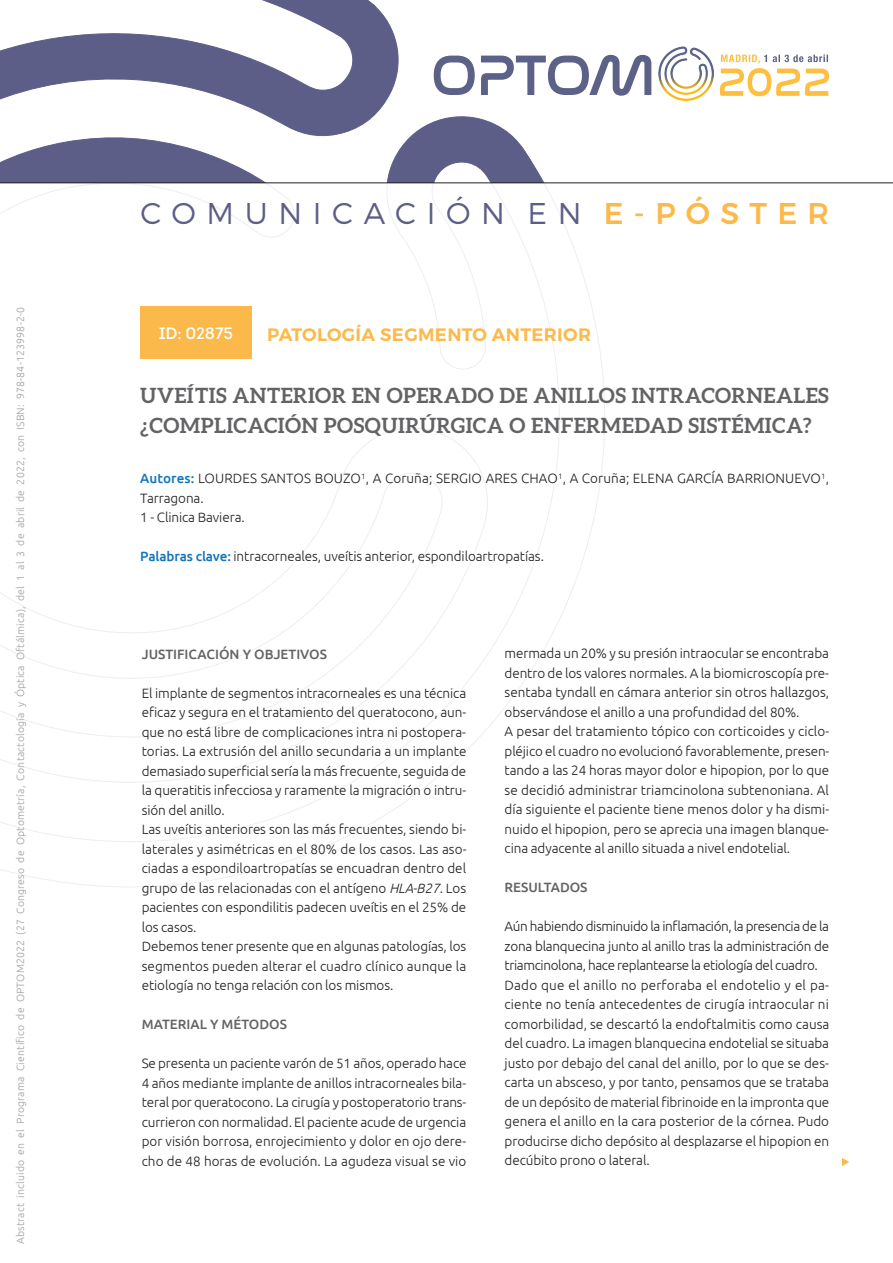
<style>
.page{position:relative;width:893px;height:1263px;background:#fff}
.page>*{position:absolute;margin:0;border:0;box-sizing:border-box;transform-origin:0 0}
.t1{font:300 30px "Montserrat";letter-spacing:.355em;color:#5d5e87}
.t2{font:700 21px/30px "Aleo";letter-spacing:.02em;color:#636366}
.t3{font:600 18px "Montserrat";letter-spacing:.02em;color:#fcb94b}
.t4{font:16.5px "Intro";letter-spacing:-.01em;color:#fff}
.t5{font:300 13.5px/19.5px "Ubuntu";letter-spacing:-.005em;color:#231f20}
.t6{font:500 13.5px "Ubuntu";color:#636366}
.t7{font:300 10.5px "Ubuntu";letter-spacing:.02em;color:#9d9fa2}
.s1{font-weight:500;color:#fcb94b}
.s2{font-weight:500;color:#1076bd}
.s3{font-style:italic}
</style>
<div class="page">
<svg style="left:0;top:0;width:609px;height:183px"></svg>
<svg style="left:0;top:184px;width:605px;height:703px"></svg>
<img style="left:651px;top:46px;width:63px;height:55px">
<svg style="left:434px;top:55px;width:217px;height:41px"></svg>
<svg style="left:720px;top:55px;width:109px;height:41px"></svg>
<hr style="left:0;top:183px;width:893px;height:1px;background:#231f20">
<div style="left:140px;top:306px;width:112px;height:53px;background:#fcb94b"></div>
<svg style="left:842px;top:1158px;width:7px;height:8px"></svg>
<p class="t7" style="left:14px;top:1244px;width:938px;rotate:-90deg">Abstract incluido en el Programa Científico de OPTOM2022 (27 Congreso de Optometría, Contactología y Óptica Oftálmica), del 1 al 3 de abril de 2022, con ISBN: 978-84-123998-2-0</p>
<h1 class="t1" style="left:140px;top:195px;width:690px">COMUNICACIÓN EN <span class="s1">E-PÓSTER</span></h1>
<p class="t4" style="left:159px;top:322px;width:76px">ID: 02875</p>
<h3 class="t3" style="left:267px;top:324px;width:325px">PATOLOGÍA SEGMENTO ANTERIOR</h3>
<h2 class="t2" style="left:140px;top:380px;width:690px">UVEÍTIS ANTERIOR EN OPERADO DE ANILLOS INTRACORNEALES ¿COMPLICACIÓN POSQUIRÚRGICA O ENFERMEDAD SISTÉMICA?</h2>
<p class="t5" style="left:140px;top:468px;width:690px"><span class="s2">AUTORES:</span> LOURDES SANTOS BOUZO<sup>1</sup>, A Coruña; SERGIO ARES CHAO<sup>1</sup>, A Coruña; ELENA GARCÍA BARRIONUEVO<sup>1</sup>,<br>Tarragona.<br>1 - Clinica Baviera.</p>
<p class="t5" style="left:140px;top:546px;width:405px"><span class="s2">PALABRAS CLAVE:</span> intracorneales, uveítis anterior, espondiloartropatías.</p>
<p class="t6" style="left:142px;top:645px;width:187px">JUSTIFICACIÓN Y OBJETIVOS</p>
<p class="t5" style="left:142px;top:683px;width:326px">El implante de segmentos intracorneales es una técnica eficaz y segura en el tratamiento del queratocono, aun&shy;que no está libre de complicaciones intra ni postopera&shy;torias. La extrusión del anillo secundaria a un implante demasiado superficial sería la más frecuente, seguida de la queratitis infecciosa y raramente la migración o intru&shy;sión del anillo.<br>Las uveítis anteriores son las más frecuentes, siendo bi&shy;laterales y asimétricas en el 80% de los casos. Las aso&shy;ciadas a espondiloartropatías se encuadran dentro del grupo de las relacionadas con el antígeno <span class="s3">HLA-B27</span>. Los pacientes con espondilitis padecen uveítis en el 25% de los casos.<br>Debemos tener presente que en algunas patologías, los segmentos pueden alterar el cuadro clínico aunque la etiología no tenga relación con los mismos.</p>
<p class="t6" style="left:142px;top:1016px;width:147px">MATERIAL Y MÉTODOS</p>
<p class="t5" style="left:142px;top:1053px;width:326px;text-align:justify">Se presenta un paciente varón de 51 años, operado hace 4 años mediante implante de anillos intracorneales bila&shy;teral por queratocono. La cirugía y postoperatorio trans&shy;currieron con normalidad. El paciente acude de urgencia por visión borrosa, enrojecimiento y dolor en ojo dere&shy;cho de 48 horas de evolución. La agudeza visual se vio</p>
<p class="t5" style="left:505px;top:643px;width:326px">mermada un 20% y su presión intraocular se encontraba dentro de los valores normales. A la biomicroscopía pre&shy;sentaba tyndall en cámara anterior sin otros hallazgos, observándose el anillo a una profundidad del 80%.<br>A pesar del tratamiento tópico con corticoides y ciclo&shy;pléjico el cuadro no evolucionó favorablemente, presen&shy;tando a las 24 horas mayor dolor e hipopion, por lo que se decidió administrar triamcinolona subtenoniana. Al día siguiente el paciente tiene menos dolor y ha dismi&shy;nuido el hipopion, pero se aprecia una imagen blanque&shy;cina adyacente al anillo situada a nivel endotelial.</p>
<p class="t6" style="left:505px;top:879px;width:84px">RESULTADOS</p>
<p class="t5" style="left:505px;top:916px;width:326px">Aún habiendo disminuido la inflamación, la presencia de la zona blanquecina junto al anillo tras la administración de triamcinolona, hace replantearse la etiología del cuadro.<br>Dado que el anillo no perforaba el endotelio y el pa&shy;ciente no tenía antecedentes de cirugía intraocular ni comorbilidad, se descartó la endoftalmitis como causa del cuadro. La imagen blanquecina endotelial se situaba justo por debajo del canal del anillo, por lo que se des&shy;carta un absceso, y por tanto, pensamos que se trataba de un depósito de material fibrinoide en la impronta que genera el anillo en la cara posterior de la córnea. Pudo producirse dicho depósito al desplazarse el hipopion en decúbito prono o lateral.</p>
</div>
